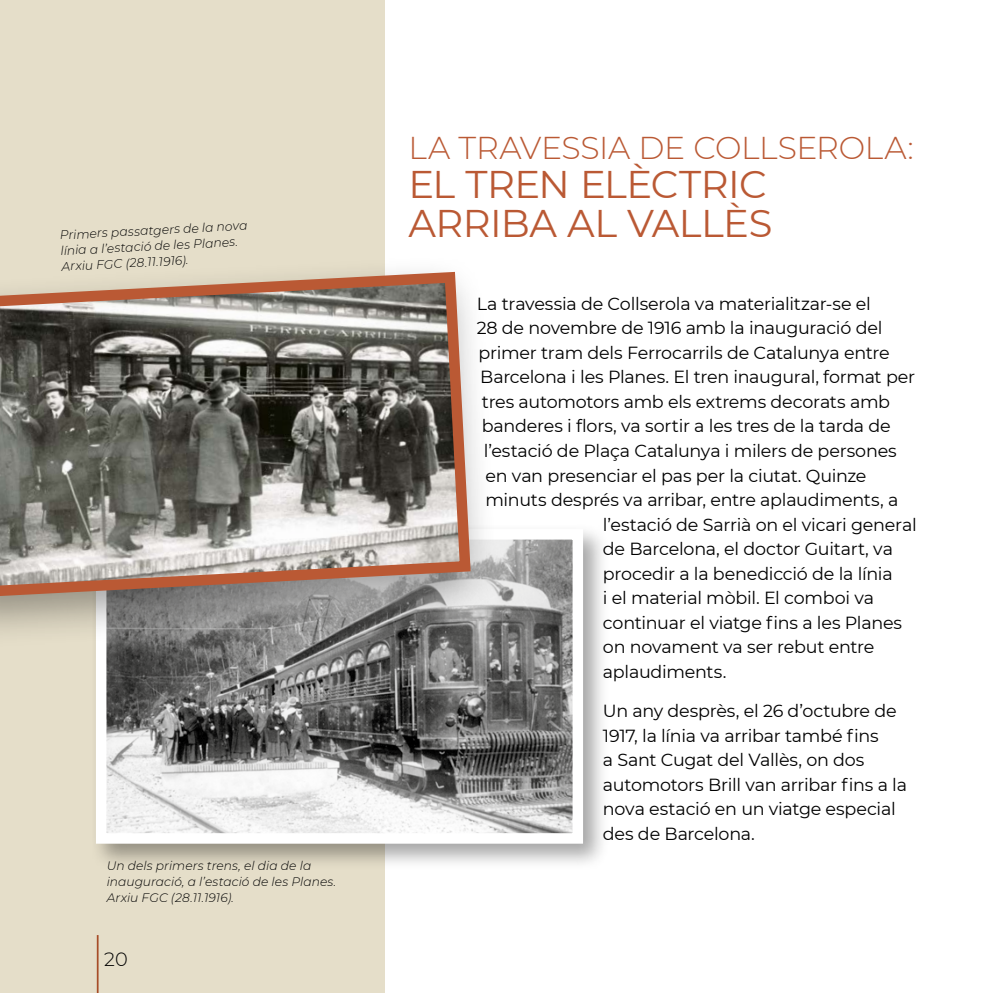
<style>
.page{position:relative;width:993px;height:993px;background:#fff}
.page>*{position:absolute;margin:0;border:0;box-sizing:border-box;transform-origin:0 0}
.t1{font:38.5px "Montserrat";letter-spacing:-.015em;color:#ba5934}
.t2{font:300 31.5px "Montserrat";letter-spacing:-.01em;color:#ba5934}
.t3{font:300 19.25px "Montserrat";color:#000}
.t4{font:17.5px/24.5px "Montserrat";letter-spacing:-.015em;color:#000}
.t5{font:italic 300 12.25px/15.8px "Montserrat";letter-spacing:.005em;color:#000}
</style>
<div class="page">
<div style="left:0;top:0;width:384px;height:992px;background:#e5dec9"></div>
<div style="left:90px;top:523px;width:519px;height:347px;background:#000;opacity:.35"></div>
<img style="left:107px;top:540px;width:465px;height:292px">
<div style="left:96px;top:529px;width:487px;height:314px;border:10px solid #fff"></div>
<div style="left:0;top:254px;width:498px;height:395px;background:#000;opacity:.35"></div>
<svg style="left:0;top:266px;width:476px;height:336px;background:#8c837b"></svg>
<p class="t5" style="left:59px;top:227px;width:189px;rotate:-3deg">Primers passatgers de la nova línia a l’estació de les Planes.<br>Arxiu FGC (28.11.1916).</p>
<p class="t5" style="left:107px;top:857px;width:231px">Un dels primers trens, el dia de la inauguració, a l’estació de les Planes.</p>
<p class="t5" style="left:107px;top:889px;width:129px">Arxiu FGC (28.11.1916).</p>
<p class="t3" style="left:104px;top:945px;width:25px">20</p>
<p class="t2" style="left:408px;top:127px;width:506px">LA TRAVESSIA DE COLLSEROLA:</p>
<p class="t1" style="left:408px;top:158px;width:360px">EL TREN ELÈCTRIC</p>
<p class="t1" style="left:408px;top:196px;width:365px">ARRIBA AL VALLÈS</p>
<p class="t4" style="left:476px;top:291px;width:395px">La travessia de Collserola va materialitzar-se el</p>
<p class="t4" style="left:476px;top:315px;width:407px">28 de novembre de 1916 amb la inauguració del</p>
<p class="t4" style="left:478px;top:340px;width:412px">primer tram dels Ferrocarrils de Catalunya entre</p>
<p class="t4" style="left:480px;top:364px;width:436px">Barcelona i les Planes. El tren inaugural, format per</p>
<p class="t4" style="left:482px;top:389px;width:409px">tres automotors amb els extrems decorats amb</p>
<p class="t4" style="left:482px;top:413px;width:410px">banderes i flors, va sortir a les tres de la tarda de</p>
<p class="t4" style="left:483px;top:438px;width:414px">l’estació de Plaça Catalunya i milers de persones</p>
<p class="t4" style="left:485px;top:462px;width:382px">en van presenciar el pas per la ciutat. Quinze</p>
<p class="t4" style="left:485px;top:487px;width:414px">minuts després va arribar, entre aplaudiments, a</p>
<p class="t4" style="left:602px;top:511px;width:315px">l’estació de Sarrià on el vicari general</p>
<p class="t4" style="left:602px;top:536px;width:291px">de Barcelona, el doctor Guitart, va</p>
<p class="t4" style="left:602px;top:560px;width:291px">procedir a la benedicció de la línia</p>
<p class="t4" style="left:602px;top:585px;width:273px">i el material mòbil. El comboi va</p>
<p class="t4" style="left:602px;top:609px;width:300px">continuar el viatge fins a les Planes</p>
<p class="t4" style="left:602px;top:634px;width:273px">on novament va ser rebut entre</p>
<p class="t4" style="left:602px;top:658px;width:125px">aplaudiments.</p>
<p class="t4" style="left:602px;top:697px;width:305px">Un any desprès, el 26 d’octubre de<br>1917, la línia va arribar també fins<br>a Sant Cugat del Vallès, on dos automotors Brill van arribar fins a la nova estació en un viatge especial des de Barcelona.</p>
</div>
